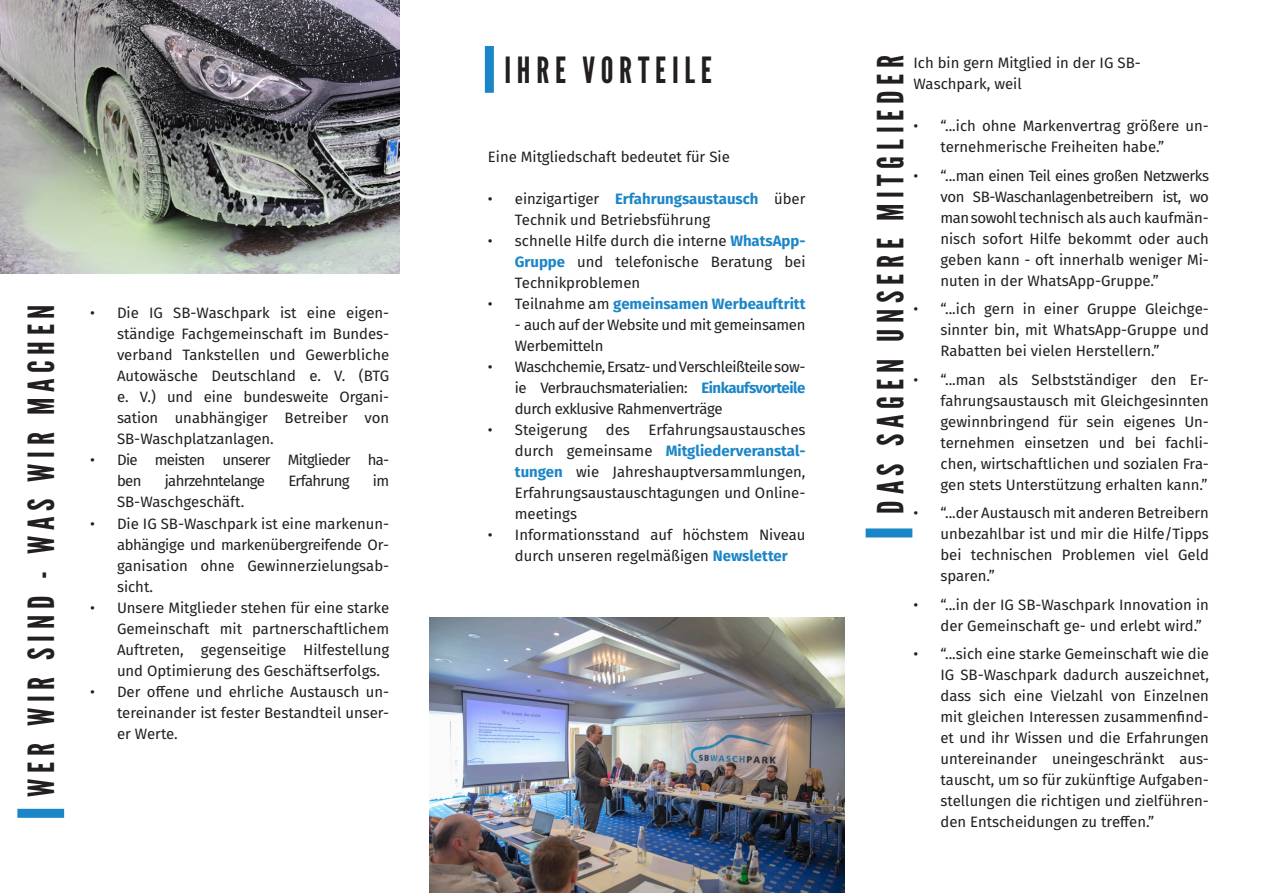
<style>
.page{position:relative;width:1263px;height:893px;background:#fff}
.page>*{position:absolute;margin:0;border:0;box-sizing:border-box;transform-origin:0 0}
.Titel_Überschrift{font:36px "League Gothic";letter-spacing:.16em;color:#231f20}
.Aufzählungspunkte{font:15px/21px "Fira Sans";color:#231f20;text-align:justify}
.Aufzählungspunkte-2{font:15px/21px "Fira Sans";letter-spacing:-.04em;color:#231f20}
.Aufzählungspunkte-3{font:15px/21px "Fira Sans";letter-spacing:-.02em;color:#231f20}
.t1{font:700 15px "Fira Sans";color:#1b86c7}
.Textkörper{font:15px "Fira Sans";color:#231f20}
.s1{font-weight:700;color:#1b86c7}
.s2{font-weight:400;color:#231f20}
</style>
<div class="page">
<div style="left:866px;top:528px;width:46px;height:9px;background:#1b86c7"></div>
<div style="left:17px;top:808px;width:47px;height:9px;background:#1b86c7"></div>
<div style="left:485px;top:46px;width:9px;height:47px;background:#1b86c7"></div>
<img style="left:0;top:0;width:400px;height:273px">
<img style="left:430px;top:617px;width:415px;height:275px">
<p class="Titel_Überschrift" style="left:20px;top:796px;width:494px;rotate:-90deg">WER WIR SIND - WAS WIR MACHEN</p>
<p class="Aufzählungspunkte" style="left:117px;top:302px;width:274px;text-indent:-27px">• Die IG SB-Waschpark ist eine eigen&shy;ständige Fachgemeinschaft im Bundes&shy;verband Tankstellen und Gewerbliche Autowäsche Deutschland e. V. (BTG e. V.) und eine bundesweite Organi&shy;sation unabhängiger Betreiber von SB-Waschplatzanlagen.</p>
<p class="Aufzählungspunkte-2" style="left:117px;top:449px;width:274px;text-indent:-27px">• Die meisten unserer Mitglieder ha&shy;ben</p>
<p class="Aufzählungspunkte-2" style="left:165px;top:470px;width:102px">jahrzehntelange</p>
<p class="Aufzählungspunkte-2" style="left:288px;top:470px;width:63px">Erfahrung</p>
<p class="Aufzählungspunkte" style="left:373px;top:470px;width:18px">im</p>
<p class="Aufzählungspunkte" style="left:117px;top:491px;width:129px">SB-Waschgeschäft.</p>
<p class="Aufzählungspunkte" style="left:117px;top:512px;width:274px;text-indent:-27px">• Die IG SB-Waschpark ist eine markenun&shy;abhängige und markenübergreifende Or&shy;ganisation ohne Gewinnerzielungsab&shy;sicht.</p>
<p class="Aufzählungspunkte" style="left:117px;top:596px;width:274px;text-indent:-27px">• Unsere Mitglieder stehen für eine starke Gemeinschaft mit partnerschaftlichem Auftreten, gegenseitige Hilfestellung und Optimierung des Geschäftserfolgs.</p>
<p class="Aufzählungspunkte" style="left:117px;top:680px;width:274px;text-indent:-27px">• Der offene und ehrliche Austausch un&shy;tereinander ist fester Bestandteil unser&shy;er Werte.</p>
<p class="Titel_Überschrift" style="left:504px;top:48px;width:209px">IHRE VORTEILE</p>
<p class="Textkörper" style="left:488px;top:145px;width:243px">Eine Mitgliedschaft bedeutet für Sie</p>
<p class="Aufzählungspunkte" style="left:515px;top:187px;width:292px;text-indent:-27px">• einzigartiger <span class="s1">Erfahrungsaustausch</span> über<br>Technik und Betriebsführung</p>
<p class="Aufzählungspunkte" style="left:515px;top:229px;width:292px;text-indent:-27px">• schnelle Hilfe durch die interne <span class="s1">WhatsApp-Gruppe</span> und telefonische Beratung bei Technikproblemen</p>
<p class="t1" style="left:488px;top:291px;width:319px"><span class="s2">• Teilnahme am</span> gemeinsamen Werbeauftritt</p>
<p class="Aufzählungspunkte-3" style="left:515px;top:313px;width:292px">- auch auf der Website und mit gemeinsamen<br>Werbemitteln</p>
<p class="Aufzählungspunkte" style="left:515px;top:355px;width:292px;text-indent:-27px">• Waschchemie, Ersatz- und Verschleißteile sow&shy;ie Verbrauchsmaterialien: <span class="s1">Einkaufsvorteile </span>durch exklusive Rahmenverträge</p>
<p class="Aufzählungspunkte" style="left:515px;top:418px;width:292px;text-indent:-27px">• Steigerung des Erfahrungsaustausches durch gemeinsame <span class="s1">Mitgliederveranstal&shy;tungen</span> wie Jahreshauptversammlungen, Erfahrungsaustauschtagungen und Online&shy;meetings</p>
<p class="Aufzählungspunkte" style="left:515px;top:523px;width:292px;text-indent:-27px">• Informationsstand auf höchstem Niveau durch unseren regelmäßigen <span class="s1">Newsletter</span></p>
<p class="Titel_Überschrift" style="left:869px;top:513px;width:460px;rotate:-90deg">DAS SAGEN UNSERE MITGLIEDER</p>
<p class="Aufzählungspunkte" style="left:914px;top:52px;width:229px">Ich bin gern Mitglied in der IG SB-<br>Waschpark, weil</p>
<p class="Aufzählungspunkte" style="left:940px;top:115px;width:270px;text-indent:-27px">• “...ich ohne Markenvertrag größere un&shy;ternehmerische Freiheiten habe.”</p>
<p class="Aufzählungspunkte" style="left:940px;top:164px;width:270px;text-indent:-27px">• “...man einen Teil eines großen Netzwerks von SB-Waschanlagenbetreibern ist, wo man sowohl technisch als auch kaufmän&shy;nisch sofort Hilfe bekommt oder auch geben kann - oft innerhalb weniger Mi&shy;nuten in der WhatsApp-Gruppe.”</p>
<p class="Aufzählungspunkte" style="left:940px;top:298px;width:270px;text-indent:-27px">• “...ich gern in einer Gruppe Gleichge&shy;sinnter bin, mit WhatsApp-Gruppe und Rabatten bei vielen Herstellern.”</p>
<p class="Aufzählungspunkte" style="left:940px;top:368px;width:270px;text-indent:-27px">• “...man als Selbstständiger den Er&shy;fahrungsaustausch mit Gleichgesinnten gewinnbringend für sein eigenes Un&shy;ternehmen einsetzen und bei fachli&shy;chen, wirtschaftlichen und sozialen Fra&shy;gen stets Unterstützung erhalten kann.”</p>
<p class="Aufzählungspunkte" style="left:940px;top:502px;width:270px;text-indent:-27px">• “...der Austausch mit anderen Betreibern unbezahlbar ist und mir die Hilfe/Tipps bei technischen Problemen viel Geld sparen.”</p>
<p class="Aufzählungspunkte" style="left:940px;top:593px;width:270px;text-indent:-27px">• “...in der IG SB-Waschpark Innovation in der Gemeinschaft ge- und erlebt wird.”</p>
<p class="Aufzählungspunkte" style="left:940px;top:643px;width:270px;text-indent:-27px">• “...sich eine starke Gemeinschaft wie die IG SB-Waschpark dadurch auszeichnet, dass sich eine Vielzahl von Einzelnen mit gleichen Interessen zusammenfind&shy;et und ihr Wissen und die Erfahrungen untereinander uneingeschränkt aus&shy;tauscht, um so für zukünftige Aufgaben&shy;stellungen die richtigen und zielführen&shy;den Entscheidungen zu treffen.”</p>
</div>
